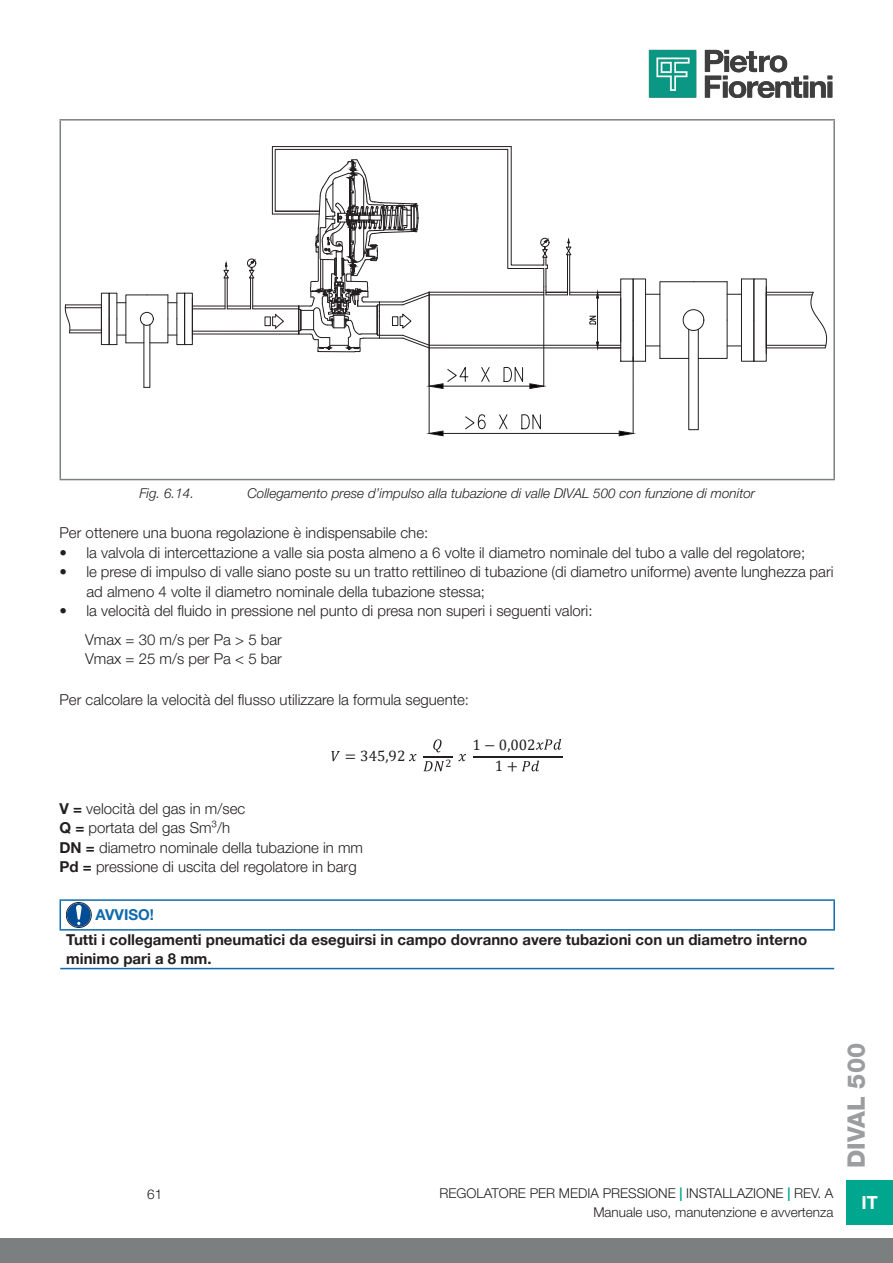
<style>
.page{position:relative;width:893px;height:1263px;background:#fff}
.page>*{position:absolute;margin:0;border:0;box-sizing:border-box;transform-origin:0 0}
.t1{font:800 24px "Helvetica Neue LT Pro";color:#9b9d9e}
.t2{font:700 18px "Helvetica Neue LT Pro";color:#fff}
.t3{font:15.15px/21.6px "Cambria Math";letter-spacing:.005em;color:#231f20;text-align:center}
.Corpo_Testo_Helvetic{font:300 15px/19.5px "Helvetica Neue LT Pro";color:#231f20}
.Helvetica_Neue_LT_Pr{font:700 15px/19.5px "Helvetica Neue LT Pro";color:#231f20}
.Helvetica_Neue_LT_Pr-2{font:700 15px "Helvetica Neue LT Pro";color:#106bac}
.t4{font:300 13.5px "Helvetica Neue LT Pro";color:#231f20}
.t5{font:italic 300 13.5px "Helvetica Neue LT Pro";color:#231f20}
.t6{font:10.8px "Cambria Math";color:#231f20}
.s1{font-weight:700}
.s2{font-weight:700;color:#00a78f}
</style>
<div class="page">
<img style="left:648px;top:49px;width:185px;height:49px">
<div style="left:0;top:1238px;width:893px;height:25px;background:#7c7f80"></div>
<div style="left:846px;top:1180px;width:47px;height:45px;background:#00a78f"></div>
<hr style="left:60px;top:119px;width:775px;height:2px;background:#7c7f80">
<hr style="left:60px;top:121px;width:1px;height:358px;background:#7c7f80">
<hr style="left:833px;top:121px;width:2px;height:358px;background:#7c7f80">
<hr style="left:60px;top:479px;width:775px;height:1px;background:#7c7f80">
<hr style="left:570px;top:292px;width:51px;height:1px;background:#231f20">
<hr style="left:570px;top:294px;width:51px;height:1px;background:#231f20">
<hr style="left:429px;top:347px;width:192px;height:1px;background:#231f20">
<hr style="left:429px;top:345px;width:192px;height:1px;background:#231f20">
<div style="left:688px;top:329px;width:11px;height:101px;border:1px solid #231f20"></div>
<hr style="left:766px;top:292px;width:47px;height:1px;background:#231f20">
<hr style="left:766px;top:294px;width:46px;height:1px;background:#231f20">
<hr style="left:766px;top:347px;width:59px;height:1px;background:#231f20">
<hr style="left:766px;top:345px;width:60px;height:1px;background:#231f20">
<hr style="left:65px;top:307px;width:36px;height:1px;background:#231f20">
<hr style="left:70px;top:330px;width:31px;height:1px;background:#231f20">
<hr style="left:66px;top:304px;width:35px;height:1px;background:#231f20">
<hr style="left:69px;top:332px;width:32px;height:1px;background:#231f20">
<svg style="left:100px;top:292px;width:93px;height:96px"></svg>
<svg style="left:810px;top:291px;width:17px;height:58px"></svg>
<svg style="left:64px;top:304px;width:7px;height:30px"></svg>
<div style="left:265px;top:317px;width:6px;height:9px;border:1px solid #231f20"></div>
<hr style="left:253px;top:308px;width:46px;height:1px;background:#231f20">
<hr style="left:192px;top:308px;width:33px;height:1px;background:#231f20">
<hr style="left:192px;top:331px;width:107px;height:1px;background:#231f20">
<hr style="left:253px;top:306px;width:46px;height:1px;background:#231f20">
<svg style="left:228px;top:306px;width:22px;height:3px"></svg>
<hr style="left:192px;top:306px;width:33px;height:1px;background:#231f20">
<hr style="left:192px;top:333px;width:107px;height:2px;background:#231f20">
<hr style="left:227px;top:278px;width:1px;height:31px;background:#231f20">
<hr style="left:225px;top:278px;width:1px;height:31px;background:#231f20">
<div style="left:247px;top:259px;width:9px;height:9px;border:1px solid #231f20;border-radius:50%"></div>
<svg style="left:248px;top:259px;width:8px;height:19px"></svg>
<svg style="left:223px;top:262px;width:6px;height:16px"></svg>
<hr style="left:252px;top:278px;width:1px;height:31px;background:#231f20">
<hr style="left:250px;top:278px;width:1px;height:31px;background:#231f20">
<svg style="left:272px;top:146px;width:300px;height:206px"></svg>
<hr style="left:429px;top:292px;width:1px;height:141px;background:#231f20">
<hr style="left:633px;top:357px;width:1px;height:76px;background:#231f20">
<hr style="left:443px;top:433px;width:176px;height:1px;background:#231f20">
<svg style="left:428px;top:430px;width:16px;height:6px"></svg>
<svg style="left:618px;top:430px;width:16px;height:6px"></svg>
<svg style="left:465px;top:414px;width:21px;height:15px"></svg>
<svg style="left:499px;top:414px;width:8px;height:15px"></svg>
<svg style="left:521px;top:414px;width:20px;height:16px"></svg>
<hr style="left:543px;top:295px;width:1px;height:91px;background:#231f20">
<hr style="left:443px;top:386px;width:87px;height:1px;background:#231f20">
<svg style="left:529px;top:383px;width:15px;height:6px"></svg>
<svg style="left:428px;top:366px;width:40px;height:23px"></svg>
<svg style="left:481px;top:367px;width:9px;height:15px"></svg>
<svg style="left:504px;top:367px;width:19px;height:15px"></svg>
<svg style="left:588px;top:278px;width:179px;height:84px"></svg>
<svg style="left:331px;top:751px;width:9px;height:10px"></svg>
<svg style="left:409px;top:754px;width:7px;height:7px"></svg>
<svg style="left:423px;top:739px;width:29px;height:32px"></svg>
<svg style="left:458px;top:754px;width:8px;height:7px"></svg>
<svg style="left:536px;top:739px;width:25px;height:11px"></svg>
<svg style="left:522px;top:761px;width:17px;height:10px"></svg>
<hr style="left:473px;top:756px;width:89px;height:1px;background:#231f20">
<hr style="left:60px;top:968px;width:774px;height:1px;background:#106bac">
<hr style="left:60px;top:899px;width:775px;height:2px;background:#106bac">
<svg style="left:60px;top:901px;width:1px;height:28px"></svg>
<hr style="left:833px;top:901px;width:2px;height:28px;background:#106bac">
<hr style="left:60px;top:929px;width:775px;height:1px;background:#106bac">
<svg style="left:66px;top:902px;width:25px;height:25px"></svg>
<div style="left:66px;top:902px;width:25px;height:25px;border:1px solid #231f20;border-radius:50%"></div>
<div style="left:67px;top:903px;width:24px;height:24px;background:#004c97;border-radius:50%"></div>
<svg style="left:76px;top:905px;width:6px;height:20px"></svg>
<p class="t5" style="left:139px;top:485px;width:56px">Fig. 6.14.</p>
<p class="t5" style="left:247px;top:485px;width:509px">Collegamento prese d’impulso alla tubazione di valle DIVAL 500 con funzione di monitor</p>
<p class="Corpo_Testo_Helvetic" style="left:60px;top:523px;width:370px">Per ottenere una buona regolazione è indispensabile che:</p>
<p class="Corpo_Testo_Helvetic" style="left:60px;top:543px;width:747px">• la valvola di intercettazione a valle sia posta almeno a 6 volte il diametro nominale del tubo a valle del regolatore;</p>
<p class="Corpo_Testo_Helvetic" style="left:87px;top:562px;width:748px;text-indent:-27px">• le prese di impulso di valle siano poste su un tratto rettilineo di tubazione (di diametro uniforme) avente lunghezza pari ad almeno 4 volte il diametro nominale della tubazione stessa;</p>
<p class="Corpo_Testo_Helvetic" style="left:60px;top:601px;width:534px">• la velocità del fluido in pressione nel punto di presa non superi i seguenti valori:</p>
<p class="Corpo_Testo_Helvetic" style="left:85px;top:629px;width:198px">Vmax = 30 m/s per Pa &gt; 5 bar</p>
<p class="Corpo_Testo_Helvetic" style="left:85px;top:649px;width:198px">Vmax = 25 m/s per Pa &lt; 5 bar</p>
<p class="Corpo_Testo_Helvetic" style="left:60px;top:689px;width:411px">Per calcolare la velocità del flusso utilizzare la formula seguente:</p>
<p class="t3" style="left:345px;top:745px;width:62px">= 345,92</p>
<p class="t6" style="left:445px;top:757px;width:7px">2</p>
<p class="t3" style="left:473px;top:733px;width:64px">1 − 0,002<br>1+</p>
<p class="Corpo_Testo_Helvetic" style="left:60px;top:798px;width:187px"><span class="s1">V =</span> velocità del gas in m/sec</p>
<p class="Corpo_Testo_Helvetic" style="left:60px;top:818px;width:172px"><span class="s1">Q =</span> portata del gas Sm³/h</p>
<p class="Corpo_Testo_Helvetic" style="left:60px;top:837px;width:305px"><span class="s1">DN =</span> diametro nominale della tubazione in mm</p>
<p class="Corpo_Testo_Helvetic" style="left:60px;top:857px;width:299px"><span class="s1">Pd =</span> pressione di uscita del regolatore in barg</p>
<p class="Helvetica_Neue_LT_Pr-2" style="left:96px;top:905px;width:60px">AVVISO!</p>
<p class="Helvetica_Neue_LT_Pr" style="left:66px;top:929px;width:742px">Tutti i collegamenti pneumatici da eseguirsi in campo dovranno avere tubazioni con un diametro interno minimo pari a 8 mm.</p>
<p class="t4" style="left:147px;top:1185px;width:17px">61</p>
<p class="t4" style="left:440px;top:1185px;width:395px">REGOLATORE PER MEDIA PRESSIONE <span class="s2">|</span> INSTALLAZIONE <span class="s2">|</span> REV. A</p>
<p class="t4" style="left:593px;top:1204px;width:242px">Manuale uso, manutenzione e avvertenza</p>
<h1 class="t1" style="left:842px;top:1168px;width:126px;rotate:-90deg">DIVAL 500</h1>
<p class="t2" style="left:861px;top:1191px;width:18px">IT</p>
</div>
